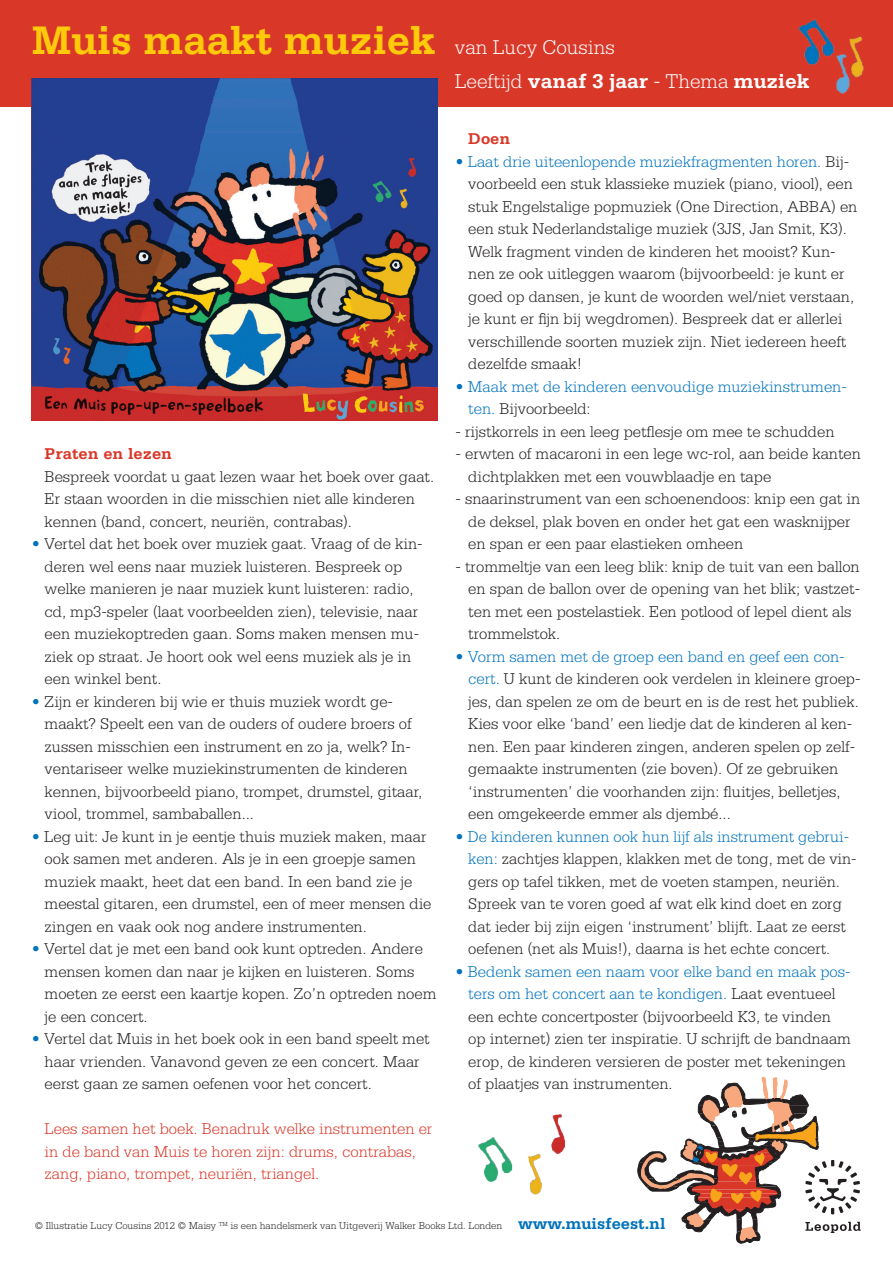
<style>
.page{position:relative;width:893px;height:1263px;background:#fff}
.page>*{position:absolute;margin:0;border:0;box-sizing:border-box;transform-origin:0 0}
.Standaard{font:700 42px "Serifa";color:#feca0a}
.Standaard-2{font:700 21px "Serifa";color:#fff}
.Standaard-3{font:300 16.5px/22.5px "Serifa";color:#231f20}
.Standaard-4{font:300 16.5px/22.5px "Serifa";color:#d93829}
.Standaard-5{font:300 16.5px/22.5px "Serifa";color:#0073bc}
.Standaard-6{font:700 16.5px "Serifa";color:#d93829}
.Standaard-7{font:300 10.5px "Serifa";color:#231f20}
.s1{font-weight:300;font-size:21px;color:#fff}
.s2{font-weight:300}
.s3{color:#0073bc}
.s4{color:#231f20}
.s5{font-weight:700;font-size:16.5px;color:#0073bc}
</style>
<div class="page">
<div style="left:0;top:0;width:893px;height:106px;background:#d93829"></div>
<img style="left:32px;top:78px;width:405px;height:342px">
<img style="left:818px;top:1160px;width:42px;height:73px">
<svg style="left:637px;top:1077px;width:181px;height:166px"></svg>
<img style="left:798px;top:19px;width:66px;height:75px">
<img style="left:478px;top:1137px;width:64px;height:58px">
<img style="left:514px;top:1114px;width:52px;height:54px">
<p class="Standaard" style="left:32px;top:15px;width:584px">Muis maakt muziek <span class="s1">van Lucy Cousins</span></p>
<p class="Standaard-2" style="left:455px;top:69px;width:356px"><span class="s2">Leeftijd</span> vanaf 3 jaar <span class="s2">- Thema</span> muziek</p>
<p class="Standaard-6" style="left:45px;top:444px;width:129px">Praten en lezen</p>
<p class="Standaard-3" style="left:45px;top:465px;width:391px">Bespreek voordat u gaat lezen waar het boek over gaat.<br>Er staan woorden in die misschien niet alle kinderen kennen (band, concert, neuriën, contrabas).</p>
<p class="Standaard-3" style="left:45px;top:532px;width:380px;text-indent:-13px"><span class="s3">•</span> Vertel dat het boek over muziek gaat. Vraag of de kin&shy;deren wel eens naar muziek luisteren. Bespreek op welke manieren je naar muziek kunt luisteren: radio, cd, mp3-speler (laat voorbeelden zien), televisie, naar een muziekoptreden gaan. Soms maken mensen mu&shy;ziek op straat. Je hoort ook wel eens muziek als je in een winkel bent.</p>
<p class="Standaard-3" style="left:45px;top:690px;width:379px;text-indent:-13px"><span class="s3">•</span> Zijn er kinderen bij wie er thuis muziek wordt ge&shy;maakt? Speelt een van de ouders of oudere broers of zussen misschien een instrument en zo ja, welk? In&shy;ventariseer welke muziekinstrumenten de kinderen kennen, bijvoorbeeld piano, trompet, drumstel, gitaar, viool, trommel, sambaballen...</p>
<p class="Standaard-3" style="left:45px;top:825px;width:388px;text-indent:-13px"><span class="s3">•</span> Leg uit: Je kunt in je eentje thuis muziek maken, maar ook samen met anderen. Als je in een groepje samen muziek maakt, heet dat een band. In een band zie je meestal gitaren, een drumstel, een of meer mensen die zingen en vaak ook nog andere instrumenten.</p>
<p class="Standaard-3" style="left:45px;top:937px;width:393px;text-indent:-13px"><span class="s3">•</span> Vertel dat je met een band ook kunt optreden. Andere mensen komen dan naar je kijken en luisteren. Soms moeten ze eerst een kaartje kopen. Zo’n optreden noem je een concert.</p>
<p class="Standaard-3" style="left:45px;top:1027px;width:387px;text-indent:-13px"><span class="s3">•</span> Vertel dat Muis in het boek ook in een band speelt met haar vrienden. Vanavond geven ze een concert. Maar eerst gaan ze samen oefenen voor het concert.</p>
<p class="Standaard-4" style="left:45px;top:1117px;width:389px">Lees samen het boek. Benadruk welke instrumenten er in de band van Muis te horen zijn: drums, contrabas, zang, piano, trompet, neuriën, triangel.</p>
<p class="Standaard-6" style="left:468px;top:129px;width:44px">Doen</p>
<p class="Standaard-3" style="left:468px;top:150px;width:391px;text-indent:-13px"><span class="s3">• Laat drie uiteenlopende muziekfragmenten horen.</span> Bij&shy;voorbeeld een stuk klassieke muziek (piano, viool), een stuk Engelstalige popmuziek (One Direction, ABBA) en een stuk Nederlandstalige muziek (3JS, Jan Smit, K3).<br>Welk fragment vinden de kinderen het mooist? Kun&shy;nen ze ook uitleggen waarom (bijvoorbeeld: je kunt er goed op dansen, je kunt de woorden wel/niet verstaan, je kunt er fijn bij wegdromen). Bespreek dat er allerlei verschillende soorten muziek zijn. Niet iedereen heeft dezelfde smaak!</p>
<p class="Standaard-5" style="left:468px;top:375px;width:380px;text-indent:-13px">• Maak met de kinderen eenvoudige muziekinstrumen&shy;ten. <span class="s4">Bijvoorbeeld:</span></p>
<p class="Standaard-3" style="left:455px;top:420px;width:381px">- rijstkorrels in een leeg petflesje om mee te schudden</p>
<p class="Standaard-3" style="left:468px;top:442px;width:394px;text-indent:-13px">- erwten of macaroni in een lege wc-rol, aan beide kanten dichtplakken met een vouwblaadje en tape</p>
<p class="Standaard-3" style="left:468px;top:487px;width:394px;text-indent:-13px">- snaarinstrument van een schoenendoos: knip een gat in de deksel, plak boven en onder het gat een wasknijper en span er een paar elastieken omheen</p>
<p class="Standaard-3" style="left:468px;top:555px;width:393px;text-indent:-13px">- trommeltje van een leeg blik: knip de tuit van een ballon en span de ballon over de opening van het blik; vastzet&shy;ten met een postelastiek. Een potlood of lepel dient als trommelstok.</p>
<p class="Standaard-3" style="left:468px;top:645px;width:394px;text-indent:-13px"><span class="s3">• Vorm samen met de groep een band en geef een con&shy;cert.</span> U kunt de kinderen ook verdelen in kleinere groep&shy;jes, dan spelen ze om de beurt en is de rest het publiek.<br>Kies voor elke ‘band’ een liedje dat de kinderen al ken&shy;nen. Een paar kinderen zingen, anderen spelen op zelf&shy;gemaakte instrumenten (zie boven). Of ze gebruiken ‘instrumenten’ die voorhanden zijn: fluitjes, belletjes, een omgekeerde emmer als djembé...</p>
<p class="Standaard-3" style="left:468px;top:825px;width:390px;text-indent:-13px"><span class="s3">• De kinderen kunnen ook hun lijf als instrument gebrui&shy;ken:</span> zachtjes klappen, klakken met de tong, met de vin&shy;gers op tafel tikken, met de voeten stampen, neuriën.<br>Spreek van te voren goed af wat elk kind doet en zorg dat ieder bij zijn eigen ‘instrument’ blijft. Laat ze eerst oefenen (net als Muis!), daarna is het echte concert.</p>
<p class="Standaard-3" style="left:468px;top:960px;width:384px;text-indent:-13px"><span class="s3">• Bedenk samen een naam voor elke band en maak pos&shy;ters om het concert aan te kondigen.</span> Laat eventueel een echte concertposter (bijvoorbeeld K3, te vinden op internet) zien ter inspiratie. U schrijft de bandnaam erop, de kinderen versieren de poster met tekeningen of plaatjes van instrumenten.</p>
<p class="Standaard-7" style="left:35px;top:1220px;width:632px">© Illustratie Lucy Cousins 2012 © Maisy <sup>TM</sup> is een handelsmerk van Uitgeverij Walker Books Ltd. Londen <span class="s5">www.muisfeest.nl</span></p>
</div>
